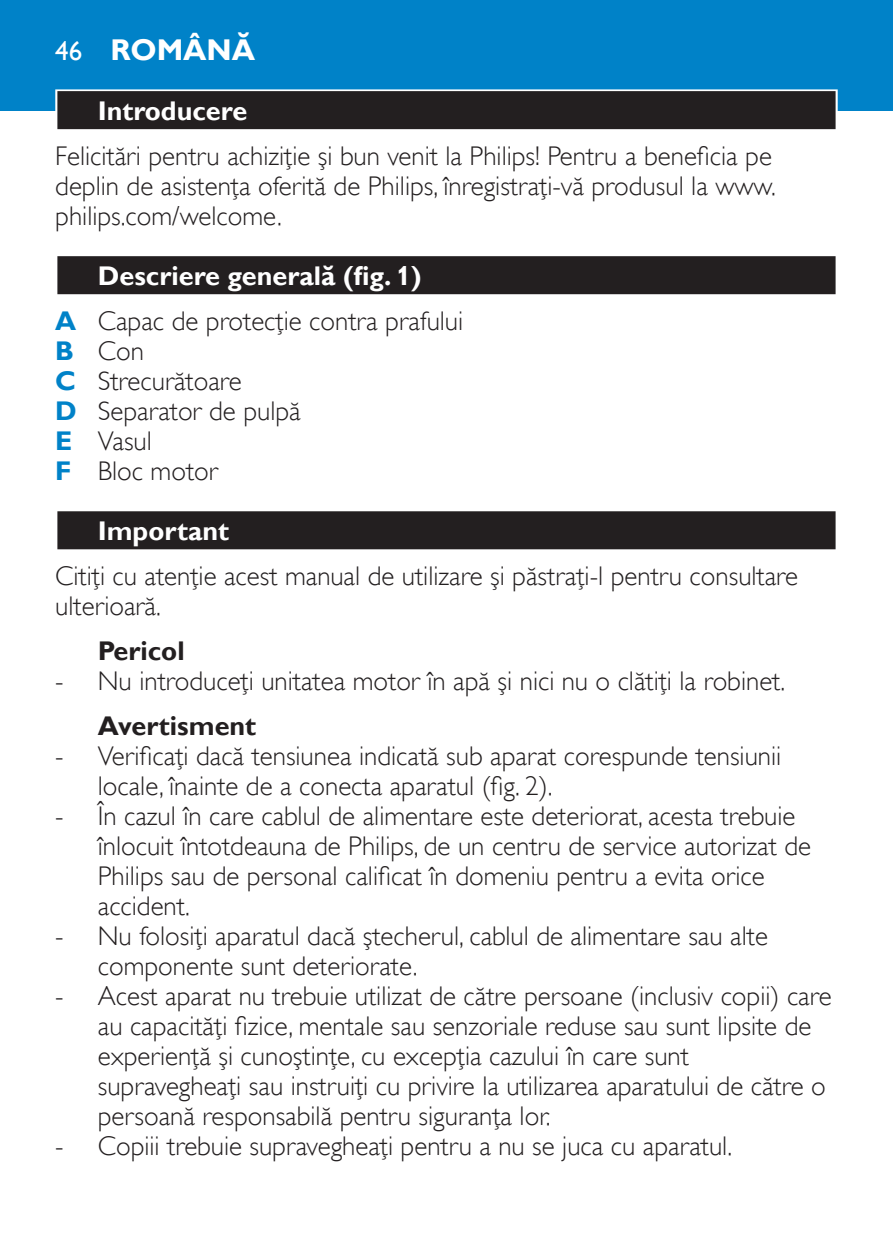
<style>
.page{position:relative;width:893px;height:1259px;background:#fff}
.page>*{position:absolute;margin:0;border:0;box-sizing:border-box;transform-origin:0 0}
.t1{font:700 30px "Gill Sans Alt One WGL";color:#fff}
.t2{font:27px/30px "Gill Sans Alt One WGL Light";color:#231f20}
.t3{font:700 27px "Gill Sans Alt One WGL";color:#fff}
.t4{font:700 27px "Gill Sans Alt One WGL";color:#231f20}
.t5{font:27px "Gill Sans Alt One WGL";color:#fff}
.s1{font-family:"Gill Sans Alt One WGL";font-weight:700;color:#0082c8}
</style>
<div class="page">
<div style="left:0;top:0;width:893px;height:111px;background:#0082c8"></div>
<div style="left:55px;top:89px;width:783px;height:43px;background:linear-gradient(to right,#dcdbdc,#dcdbdc)"></div>
<div style="left:57px;top:91px;width:779px;height:38px;background:#231f20"></div>
<div style="left:55px;top:254px;width:783px;height:43px;background:linear-gradient(to right,#cecdce,#cecdce)"></div>
<div style="left:57px;top:256px;width:779px;height:38px;background:#231f20"></div>
<div style="left:55px;top:509px;width:783px;height:43px;background:linear-gradient(to right,#b8b6b7,#b8b6b7)"></div>
<div style="left:57px;top:511px;width:779px;height:38px;background:#231f20"></div>
<p class="t5" style="left:55px;top:32px;width:28px">46</p>
<p class="t1" style="left:111px;top:29px;width:146px">Română</p>
<p class="t3" style="left:98px;top:92px;width:151px">I ntroducere</p>
<p class="t2" style="left:55px;top:141px;width:722px">Felicitări pentru achiziţie şi bun venit la Philips! Pentru a beneficia pe deplin de asistenţa oferită de Philips, înregistraţi-vă produsul la www. philips.com/welcome.</p>
<p class="t3" style="left:98px;top:257px;width:325px">Descriere generală (fig. 1)</p>
<p class="t2" style="left:55px;top:306px;width:409px"><span class="s1">A</span> Capac de protecţie contra prafului<br><span class="s1">B</span> Con<br><span class="s1">C</span> Strecurătoare<br><span class="s1">D</span> Separator de pulpă<br><span class="s1">E</span> Vasul<br><span class="s1">F</span> Bloc motor</p>
<p class="t3" style="left:98px;top:512px;width:133px">I mportant</p>
<p class="t2" style="left:55px;top:561px;width:744px">Citiţi cu atenţie acest manual de utilizare şi păstraţi-l pentru consultare ulterioară.</p>
<p class="t4" style="left:98px;top:632px;width:88px">Pericol</p>
<p class="t2" style="left:55px;top:666px;width:731px">- Nu introduceţi unitatea motor în apă şi nici nu o clătiţi la robinet.</p>
<p class="t4" style="left:98px;top:707px;width:160px">Avertisment</p>
<p class="t2" style="left:98px;top:741px;width:685px;text-indent:-43px">- Verificaţi dacă tensiunea indicată sub aparat corespunde tensiunii locale, înainte de a conecta aparatul (fig. 2).</p>
<p class="t2" style="left:98px;top:801px;width:715px;text-indent:-43px">- În cazul în care cablul de alimentare este deteriorat, acesta trebuie înlocuit întotdeauna de Philips, de un centru de service autorizat de Philips sau de personal calificat în domeniu pentru a evita orice accident.</p>
<p class="t2" style="left:98px;top:921px;width:672px;text-indent:-43px">- Nu folosiţi aparatul dacă ştecherul, cablul de alimentare sau alte componente sunt deteriorate.</p>
<p class="t2" style="left:98px;top:981px;width:735px;text-indent:-43px">- Acest aparat nu trebuie utilizat de către persoane (inclusiv copii) care au capacităţi fizice, mentale sau senzoriale reduse sau sunt lipsite de experienţă şi cunoştinţe, cu excepţia cazului în care sunt supravegheaţi sau instruiţi cu privire la utilizarea aparatului de către o persoană responsabilă pentru siguranţa lor.</p>
<p class="t2" style="left:55px;top:1131px;width:678px">- Copiii trebuie supravegheaţi pentru a nu se juca cu aparatul.</p>
</div>
